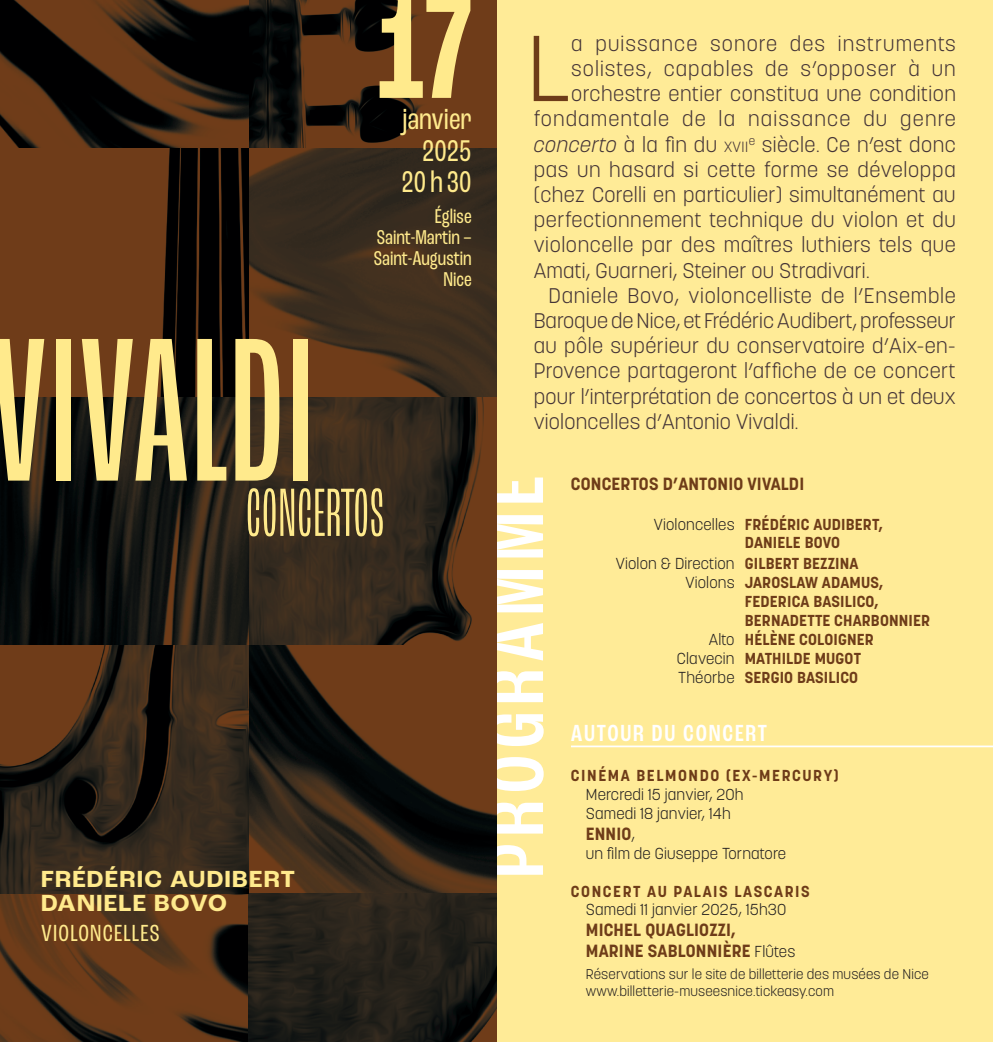
<style>
.page{position:relative;width:993px;height:1042px;background:#fff}
.page>*{position:absolute;margin:0;border:0;box-sizing:border-box;transform-origin:0 0}
.t1{font:extra-condensed 215.25px "Roc Grotesk";color:#ffea8c}
.t2{font:700 extra-condensed 157.5px "Roc Grotesk";color:#ffea8c}
.t3{font:300 92.58px "Korolev";color:#6e3c19}
.t4{font:500 condensed 84px "Roc Grotesk";letter-spacing:.075em;color:#fff}
.t5{font:300 extra-condensed 71.75px "Roc Grotesk";color:#ffea8c}
.t6{font:condensed 31.5px/31.5px "Roc Grotesk";color:#ffea8c;text-align:right}
.t7{font:700 24.5px/24.5px "Roc Grotesk";letter-spacing:.05em;color:#ffea8c}
.t8{font:500 condensed 24.5px "Roc Grotesk";letter-spacing:.075em;color:#fff}
.t9{font:condensed 24.5px "Roc Grotesk";letter-spacing:.05em;color:#ffea8c}
.t10{font:300 21px "Korolev";letter-spacing:.02em;color:#443437}
.t11{font:300 21px "Korolev";letter-spacing:.055em;color:#443437}
.t12{font:300 21px "Korolev";color:#443437}
.t13{font:condensed 21px/21px "Roc Grotesk";color:#ffea8c;text-align:right}
.t14{font:300 21px "Korolev";letter-spacing:.05em;color:#443437}
.t15{font:700 17.5px/21px "Korolev";letter-spacing:.01em;color:#6e3c19}
.t16{font:700 15.75px/18.9px "Korolev";letter-spacing:.01em;color:#6e3c19}
.t17{font:300 15.75px/18.9px "Korolev";letter-spacing:.01em;color:#231f20}
.t18{font:700 15.75px "Korolev";letter-spacing:.1em;color:#6e3c19}
.t19{font:300 14px/16.8px "Korolev";letter-spacing:.01em;color:#231f20}
.s1{font-style:italic}
.s2{font-size:14.7px}
.s3{font-weight:300;color:#231f20}
.s4{font-weight:700;color:#6e3c19}
.s5{font-weight:300;font-size:15.75px;color:#231f20}
</style>
<div class="page">
<div style="left:496px;top:0;width:496px;height:1042px;background:#ffeb97"></div>
<img style="left:248px;top:397px;width:248px;height:248px">
<svg style="left:248px;top:0;width:248px;height:149px;fill:#6f3c19"></svg>
<svg style="left:248px;top:149px;width:248px;height:248px;fill:#3c2e1f"></svg>
<svg style="left:0;top:893px;width:248px;height:149px;fill:#6e3c19"></svg>
<svg style="left:0;top:397px;width:248px;height:248px"></svg>
<svg style="left:248px;top:645px;width:248px;height:248px"></svg>
<svg style="left:248px;top:893px;width:248px;height:149px;fill:#24211a"></svg>
<svg style="left:0;top:645px;width:248px;height:248px"></svg>
<svg style="left:0;top:0;width:248px;height:149px"></svg>
<svg style="left:0;top:149px;width:248px;height:248px;fill:#6f3c19"></svg>
<hr style="left:570px;top:745px;width:422px;height:2px;background:#fff">
<h2 class="t2" style="left:377px;top:-44px;width:95px">17</h2>
<h3 class="t6" style="left:401px;top:103px;width:72px">janvier<br>2025<br>20h30</h3>
<p class="t13" style="left:374px;top:206px;width:99px">Église<br>Saint-Martin –<br>Saint-Augustin<br>Nice</p>
<h1 class="t1" style="left:-10px;top:292px;width:327px">VIVALDI</h1>
<h3 class="t5" style="left:245px;top:473px;width:141px">CONCERTOS</h3>
<p class="t7" style="left:41px;top:867px;width:255px">FRÉDÉRIC AUDIBERT<br>DANIELE BOVO</p>
<p class="t9" style="left:41px;top:919px;width:120px">VIOLONCELLES</p>
<h3 class="t3" style="left:526px;top:10px;width:45px">L</h3>
<p class="t11" style="left:571px;top:30px;width:386px">a puissance sonore des instruments</p>
<p class="t14" style="left:571px;top:55px;width:386px">solistes, capables de s’opposer à un</p>
<p class="t10" style="left:571px;top:80px;width:386px">orchestre entier constitua une condition</p>
<p class="t11" style="left:533px;top:106px;width:423px">fondamentale de la naissance du genre</p>
<p class="t10" style="left:533px;top:131px;width:423px"><span class="s1">concerto</span> à la fin du <span class="s2">xvii</span><sup>e</sup> siècle. Ce n’est donc</p>
<p class="t10" style="left:533px;top:156px;width:423px">pas un hasard si cette forme se développa</p>
<p class="t10" style="left:533px;top:181px;width:423px">(chez Corelli en particulier) simultanément au</p>
<p class="t10" style="left:533px;top:206px;width:423px">perfectionnement technique du violon et du</p>
<p class="t10" style="left:533px;top:232px;width:423px">violoncelle par des maîtres luthiers tels que</p>
<p class="t10" style="left:533px;top:257px;width:337px">Amati, Guarneri, Steiner ou Stradivari.</p>
<p class="t10" style="left:548px;top:282px;width:408px">Daniele Bovo, violoncelliste de l’Ensemble</p>
<p class="t12" style="left:533px;top:307px;width:423px">Baroque de Nice, et Frédéric Audibert, professeur</p>
<p class="t10" style="left:533px;top:332px;width:423px">au pôle supérieur du conservatoire d’Aix-en-</p>
<p class="t10" style="left:533px;top:358px;width:423px">Provence partageront l’affiche de ce concert</p>
<p class="t10" style="left:533px;top:383px;width:423px">pour l’interprétation de concertos à un et deux</p>
<p class="t10" style="left:533px;top:408px;width:266px">violoncelles d’Antonio Vivaldi.</p>
<h3 class="t4" style="left:466px;top:878px;width:403px;rotate:-90deg">PROGRAMME</h3>
<p class="t15" style="left:570px;top:473px;width:235px">CONCERTOS D’ANTONIO VIVALDI</p>
<p class="t16" style="left:744px;top:514px;width:140px;text-indent:-91px"><span class="s3">Violoncelles</span> FRÉDÉRIC AUDIBERT,<br>DANIELE BOVO</p>
<p class="t17" style="left:615px;top:554px;width:244px">Violon &amp; Direction <span class="s4">GILBERT BEZZINA</span></p>
<p class="t16" style="left:685px;top:573px;width:200px"><span class="s3">Violons</span> JAROSLAW ADAMUS,</p>
<p class="t16" style="left:744px;top:592px;width:136px">FEDERICA BASILICO,</p>
<p class="t16" style="left:744px;top:611px;width:187px">BERNADETTE CHARBONNIER</p>
<p class="t16" style="left:708px;top:630px;width:166px"><span class="s3">Alto</span> HÉLÈNE COLOIGNER</p>
<p class="t16" style="left:676px;top:649px;width:185px"><span class="s3">Clavecin</span> MATHILDE MUGOT</p>
<p class="t16" style="left:678px;top:668px;width:181px"><span class="s3">Théorbe</span> SERGIO BASILICO</p>
<p class="t8" style="left:570px;top:718px;width:197px">AUTOUR DU CONCERT</p>
<p class="t18" style="left:570px;top:765px;width:269px">CINÉMA BELMONDO (EX-MERCURY)</p>
<p class="t17" style="left:585px;top:785px;width:159px">Mercredi 15 janvier, 20h<br>Samedi 18 janvier, 14h</p>
<p class="t15" style="left:585px;top:823px;width:51px">ENNIO<span class="s5">,</span></p>
<p class="t17" style="left:585px;top:844px;width:202px">un film de Giuseppe Tornatore</p>
<p class="t18" style="left:570px;top:881px;width:240px">CONCERT AU PALAIS LASCARIS</p>
<p class="t17" style="left:585px;top:900px;width:202px">Samedi 11 janvier 2025, 15h30</p>
<p class="t15" style="left:585px;top:920px;width:211px">MICHEL QUAGLIOZZI,<br>MARINE SABLONNIÈRE <span class="s5">Flûtes</span></p>
<p class="t19" style="left:585px;top:966px;width:344px">Réservations sur le site de billetterie des musées de Nice www.billetterie-museesnice.tickeasy.com</p>
</div>
